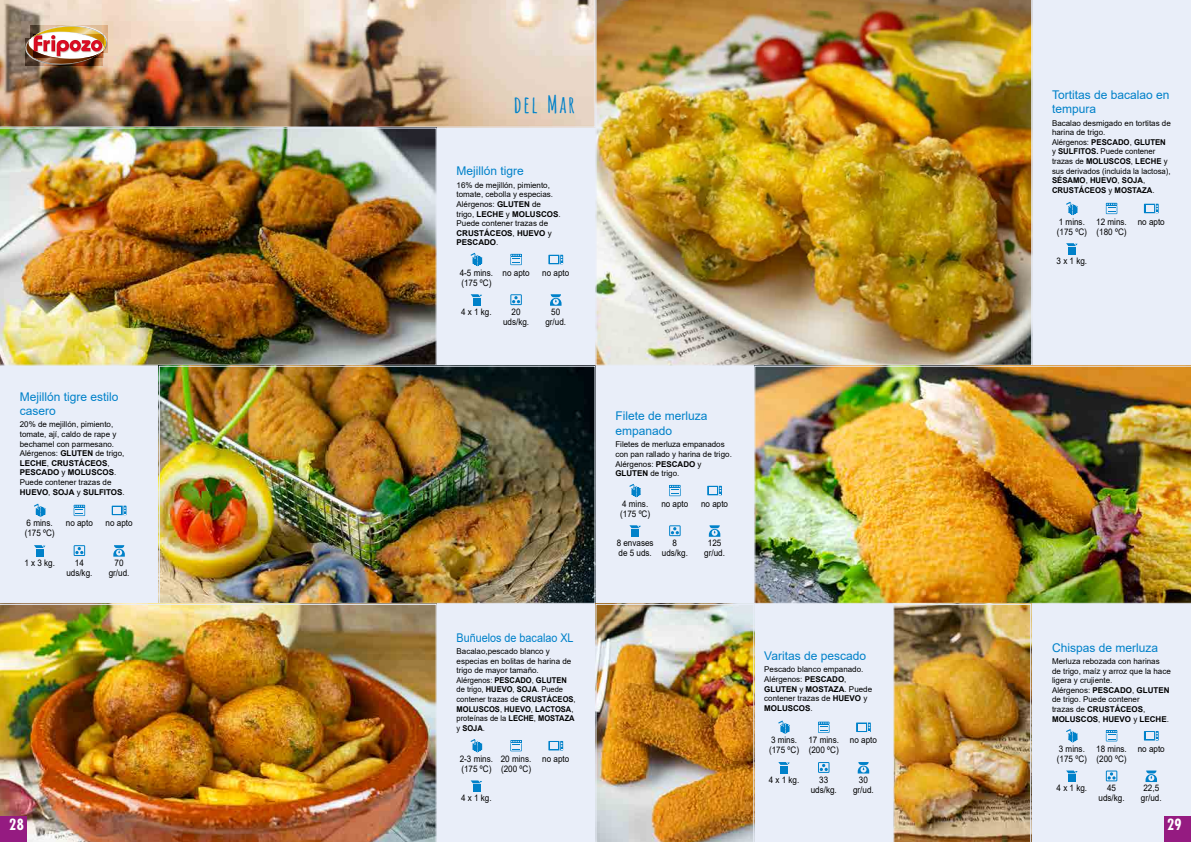
<style>
.page{position:relative;width:1191px;height:842px;background:#e9eef9}
.page>*{position:absolute;margin:0;border:0;box-sizing:border-box;transform-origin:0 0}
.t1{font:700 23.6px "Amatica SC";color:#0081c9}
.t2{font:700 17px "Futura PT Cond";color:#fff}
.t3{font:12px/14.4px "Arial";color:#0081c9}
.t4{font:12px "Arial";color:#0081c9;scale:.9 1}
.t5{font:9px/10px "Arial";color:#000;scale:.9 1}
.t6{font:8px/9.6px "Arial";color:#000}
.s1{font-weight:700}
</style>
<div class="page">
<img style="left:0;top:0;width:595px;height:128px">
<img style="left:0;top:128px;width:437px;height:238px">
<img style="left:161px;top:368px;width:432px;height:234px">
<div style="left:159px;top:366px;width:436px;height:238px;border:1px solid #e9eef9"></div>
<img style="left:595px;top:0;width:437px;height:366px">
<img style="left:754px;top:366px;width:437px;height:238px">
<img style="left:0;top:604px;width:437px;height:238px">
<img style="left:595px;top:604px;width:159px;height:238px">
<img style="left:893px;top:604px;width:138px;height:238px">
<svg style="left:25px;top:25px;width:82px;height:40px;background:#ad8e64"></svg>
<img style="left:34px;top:35px;width:68px;height:21px">
<svg style="left:470px;top:253px;width:13px;height:13px"></svg>
<svg style="left:510px;top:254px;width:12px;height:11px"></svg>
<svg style="left:548px;top:255px;width:15px;height:9px"></svg>
<div style="left:550px;top:256px;width:8px;height:7px;background:#e9eef9"></div>
<div style="left:473px;top:298px;width:7px;height:8px;background:#0081c9"></div>
<svg style="left:470px;top:294px;width:12px;height:3px"></svg>
<svg style="left:510px;top:294px;width:12px;height:11px"></svg>
<svg style="left:550px;top:294px;width:11px;height:12px"></svg>
<svg style="left:34px;top:504px;width:12px;height:13px"></svg>
<svg style="left:74px;top:505px;width:11px;height:11px"></svg>
<svg style="left:112px;top:506px;width:14px;height:9px"></svg>
<div style="left:113px;top:507px;width:8px;height:6px;background:#e9eef9"></div>
<div style="left:36px;top:549px;width:8px;height:7px;background:#0081c9"></div>
<svg style="left:34px;top:545px;width:11px;height:3px"></svg>
<svg style="left:74px;top:545px;width:11px;height:11px"></svg>
<svg style="left:113px;top:545px;width:12px;height:12px"></svg>
<svg style="left:470px;top:739px;width:13px;height:13px"></svg>
<svg style="left:510px;top:740px;width:12px;height:11px"></svg>
<svg style="left:548px;top:741px;width:15px;height:9px"></svg>
<div style="left:550px;top:743px;width:8px;height:6px;background:#e9eef9"></div>
<div style="left:473px;top:784px;width:7px;height:8px;background:#0081c9"></div>
<svg style="left:470px;top:780px;width:12px;height:3px"></svg>
<svg style="left:1066px;top:202px;width:12px;height:13px"></svg>
<svg style="left:1105px;top:203px;width:12px;height:11px"></svg>
<svg style="left:1143px;top:204px;width:15px;height:9px"></svg>
<div style="left:1145px;top:205px;width:8px;height:7px;background:#e9eef9"></div>
<div style="left:1068px;top:247px;width:8px;height:8px;background:#0081c9"></div>
<svg style="left:1066px;top:243px;width:11px;height:3px"></svg>
<svg style="left:1066px;top:729px;width:12px;height:13px"></svg>
<svg style="left:1105px;top:730px;width:12px;height:11px"></svg>
<svg style="left:1143px;top:731px;width:15px;height:9px"></svg>
<div style="left:1145px;top:733px;width:8px;height:6px;background:#e9eef9"></div>
<div style="left:1068px;top:774px;width:8px;height:8px;background:#0081c9"></div>
<svg style="left:1066px;top:770px;width:11px;height:3px"></svg>
<svg style="left:1105px;top:770px;width:12px;height:11px"></svg>
<svg style="left:1145px;top:770px;width:12px;height:12px"></svg>
<svg style="left:629px;top:484px;width:12px;height:13px"></svg>
<svg style="left:669px;top:485px;width:11px;height:11px"></svg>
<svg style="left:707px;top:486px;width:15px;height:9px"></svg>
<div style="left:709px;top:487px;width:8px;height:7px;background:#e9eef9"></div>
<div style="left:631px;top:529px;width:8px;height:8px;background:#0081c9"></div>
<svg style="left:629px;top:525px;width:12px;height:3px"></svg>
<svg style="left:669px;top:525px;width:11px;height:11px"></svg>
<svg style="left:709px;top:525px;width:11px;height:12px"></svg>
<svg style="left:778px;top:720px;width:12px;height:14px"></svg>
<svg style="left:818px;top:722px;width:11px;height:11px"></svg>
<svg style="left:856px;top:722px;width:15px;height:10px"></svg>
<div style="left:857px;top:724px;width:8px;height:6px;background:#e9eef9"></div>
<div style="left:780px;top:766px;width:8px;height:7px;background:#0081c9"></div>
<svg style="left:778px;top:762px;width:12px;height:3px"></svg>
<svg style="left:818px;top:762px;width:11px;height:11px"></svg>
<svg style="left:857px;top:762px;width:12px;height:11px"></svg>
<div style="left:0;top:816px;width:27px;height:26px;background:#951b81"></div>
<div style="left:1164px;top:816px;width:27px;height:26px;background:#951b81"></div>
<h3 class="t3" style="left:20px;top:389px;width:100px">Mejillón tigre estilo casero</h3>
<p class="t6" style="left:20px;top:420px;width:106px">20% de mejillón, pimiento, tomate, ají, caldo de rape y bechamel con parmesano.<br>Alérgenos: <span class="s1">GLUTEN</span> de trigo,<br><span class="s1">LECHE</span>, <span class="s1">CRUSTÁCEOS</span>,<br><span class="s1">PESCADO</span> y <span class="s1">MOLUSCOS</span>.<br>Puede contener trazas de<br><span class="s1">HUEVO</span>, <span class="s1">SOJA</span> y <span class="s1">SULFITOS</span>.</p>
<p class="t5" style="left:25px;top:518px;width:35px">6 mins. (175 ºC)</p>
<p class="t5" style="left:66px;top:518px;width:32px">no apto</p>
<p class="t5" style="left:106px;top:518px;width:32px">no apto</p>
<p class="t5" style="left:24px;top:558px;width:36px">1 x 3 kg.</p>
<p class="t5" style="left:66px;top:558px;width:31px;text-align:center">14 uds/kg.</p>
<p class="t5" style="left:109px;top:558px;width:25px;text-align:center">70 gr/ud.</p>
<h1 class="t1" style="left:513px;top:85px;width:64px">del Mar</h1>
<h3 class="t3" style="left:456px;top:164px;width:69px">Mejillón tigre</h3>
<p class="t6" style="left:456px;top:180px;width:106px">16% de mejillón, pimiento, tomate, cebolla y especias.<br>Alérgenos: <span class="s1">GLUTEN</span> de trigo, <span class="s1">LECHE</span> y <span class="s1">MOLUSCOS</span>.<br>Puede contener trazas de<br><span class="s1">CRUSTÁCEOS</span>, <span class="s1">HUEVO</span> y<br><span class="s1">PESCADO</span>.</p>
<p class="t5" style="left:460px;top:267px;width:39px">4-5 mins. (175 ºC)</p>
<p class="t5" style="left:502px;top:267px;width:32px">no apto</p>
<p class="t5" style="left:542px;top:267px;width:32px">no apto</p>
<p class="t5" style="left:461px;top:307px;width:36px">4 x 1 kg.</p>
<p class="t5" style="left:503px;top:307px;width:31px;text-align:center">20 uds/kg.</p>
<p class="t5" style="left:545px;top:307px;width:25px;text-align:center">50 gr/ud.</p>
<h3 class="t4" style="left:456px;top:629px;width:132px">Buñuelos de bacalao XL</h3>
<p class="t6" style="left:456px;top:646px;width:121px">Bacalao,pescado blanco y especias en bolitas de harina de trigo de mayor tamaño.<br>Alérgenos: <span class="s1">PESCADO</span>, <span class="s1">GLUTEN </span>de trigo, <span class="s1">HUEVO</span>, <span class="s1">SOJA</span>. Puede contener trazas de <span class="s1">CRUSTÁCEOS</span>,<br><span class="s1">MOLUSCOS</span>, <span class="s1">HUEVO</span>, <span class="s1">LACTOSA</span>, proteínas de la <span class="s1">LECHE</span>, <span class="s1">MOSTAZA </span>y <span class="s1">SOJA</span>.</p>
<p class="t5" style="left:460px;top:753px;width:39px">2-3 mins. (175 ºC)</p>
<p class="t5" style="left:501px;top:753px;width:36px">20 mins. (200 ºC)</p>
<p class="t5" style="left:542px;top:753px;width:32px">no apto</p>
<p class="t5" style="left:461px;top:793px;width:36px">4 x 1 kg.</p>
<h3 class="t3" style="left:615px;top:409px;width:94px">Filete de merluza empanado</h3>
<p class="t6" style="left:615px;top:440px;width:118px">Filetes de merluza empanados con pan rallado y harina de trigo.<br>Alérgenos: <span class="s1">PESCADO</span> y<br><span class="s1">GLUTEN</span> de trigo.</p>
<p class="t5" style="left:620px;top:498px;width:35px">4 mins. (175 ºC)</p>
<p class="t5" style="left:661px;top:498px;width:32px">no apto</p>
<p class="t5" style="left:701px;top:498px;width:32px">no apto</p>
<p class="t5" style="left:617px;top:538px;width:42px">8 envases de 5 uds.</p>
<p class="t5" style="left:662px;top:538px;width:31px;text-align:center">8 uds/kg.</p>
<p class="t5" style="left:704px;top:538px;width:25px;text-align:center">125 gr/ud.</p>
<h3 class="t3" style="left:764px;top:648px;width:103px">Varitas de pescado</h3>
<p class="t6" style="left:764px;top:665px;width:109px">Pescado blanco empanado.<br>Alérgenos: <span class="s1">PESCADO</span>,<br><span class="s1">GLUTEN</span> y <span class="s1">MOSTAZA</span>. Puede contener trazas de <span class="s1">HUEVO</span> y<br><span class="s1">MOLUSCOS</span>.</p>
<p class="t5" style="left:769px;top:735px;width:35px">3 mins. (175 ºC)</p>
<p class="t5" style="left:808px;top:735px;width:36px">17 mins. (200 ºC)</p>
<p class="t5" style="left:850px;top:735px;width:32px">no apto</p>
<p class="t5" style="left:768px;top:775px;width:36px">4 x 1 kg.</p>
<p class="t5" style="left:810px;top:775px;width:31px;text-align:center">33 uds/kg.</p>
<p class="t5" style="left:853px;top:775px;width:25px;text-align:center">30 gr/ud.</p>
<h3 class="t3" style="left:1052px;top:87px;width:119px">Tortitas de bacalao en tempura</h3>
<p class="t6" style="left:1052px;top:118px;width:120px">Bacalao desmigado en tortitas de harina de trigo.<br>Alérgenos: <span class="s1">PESCADO</span>, <span class="s1">GLUTEN </span>y <span class="s1">SULFITOS.</span> Puede contener trazas de <span class="s1">MOLUSCOS</span>, <span class="s1">LECHE</span> y sus derivados (incluida la lactosa),<br><span class="s1">SÉSAMO</span>, <span class="s1">HUEVO</span>, <span class="s1">SOJA</span>,<br><span class="s1">CRUSTÁCEOS</span> y <span class="s1">MOSTAZA</span>.</p>
<p class="t5" style="left:1057px;top:216px;width:35px">1 mins. (175 ºC)</p>
<p class="t5" style="left:1096px;top:216px;width:36px">12 mins. (180 ºC)</p>
<p class="t5" style="left:1137px;top:216px;width:32px">no apto</p>
<p class="t5" style="left:1056px;top:256px;width:36px">3 x 1 kg.</p>
<h3 class="t3" style="left:1052px;top:640px;width:108px">Chispas de merluza</h3>
<p class="t6" style="left:1052px;top:656px;width:120px">Merluza rebozada con harinas<br>de trigo, maíz y arroz que la hace ligera y crujiente.<br>Alérgenos: <span class="s1">PESCADO</span>, <span class="s1">GLUTEN </span>de trigo. Puede contener<br>trazas de <span class="s1">CRUSTÁCEOS</span>,<br><span class="s1">MOLUSCOS</span>, <span class="s1">HUEVO</span> y <span class="s1">LECHE</span>.</p>
<p class="t5" style="left:1057px;top:744px;width:35px">3 mins. (175 ºC)</p>
<p class="t5" style="left:1096px;top:744px;width:36px">18 mins. (200 ºC)</p>
<p class="t5" style="left:1137px;top:744px;width:32px">no apto</p>
<p class="t5" style="left:1056px;top:783px;width:36px">4 x 1 kg.</p>
<p class="t5" style="left:1098px;top:783px;width:31px;text-align:center">45 uds/kg.</p>
<p class="t5" style="left:1141px;top:783px;width:25px">22,5 gr/ud.</p>
<h2 class="t2" style="left:9px;top:815px;width:16px">28</h2>
<h2 class="t2" style="left:1167px;top:815px;width:16px">29</h2>
</div>
